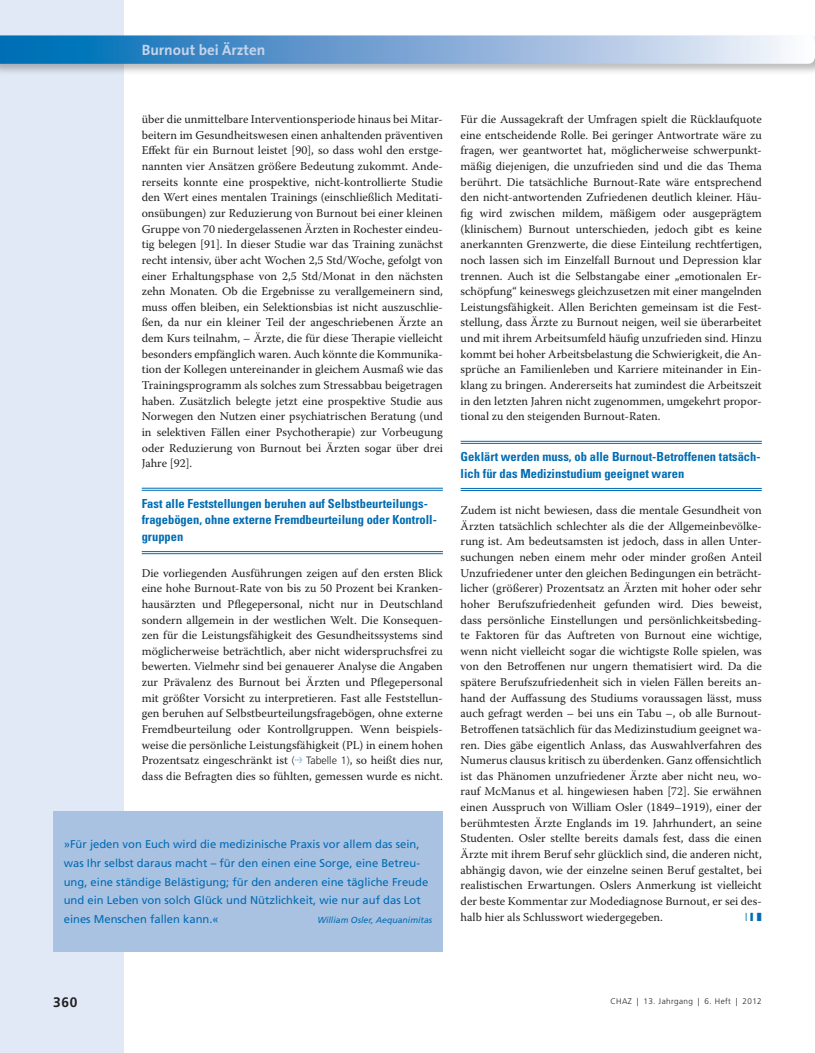
<style>
.page{position:relative;width:815px;height:1053px;background:#fff}
.page>*{position:absolute;margin:0;border:0;box-sizing:border-box;transform-origin:0 0}
.t1{font:700 15px "The Sans";color:#c4d3eb}
.t2{font:700 13.75px "Frutiger LT Std";color:#231f20}
.Überschrift{font:700 condensed 12.5px/16.2px "Univers LT Std";color:#006cb3}
.Grundschrift{font:11.88px/15.6px "Warnock Pro";color:#231f20;text-align:justify}
.Grundschrift-2{font:11.88px "Zapf Dingbats ITC";color:#006cb3}
.Kasten{font:11.25px/18.8px "Frutiger LT Std";color:#006cb3}
.Kasten-2{font:italic 8.75px "Frutiger LT Std";color:#006cb3}
.t3{font:300 8.12px "Frutiger LT Std";letter-spacing:.05em;color:#231f20}
.s1{font-family:"Frutiger LT Std";font-weight:300;font-size:10.62px}
</style>
<div class="page">
<div style="left:0;top:0;width:124px;height:1052px;background:#e0e9f5"></div>
<div style="left:0;top:34px;width:815px;height:42px;background:#231f20;opacity:.3"></div>
<svg style="left:0;top:35px;width:815px;height:29px"></svg>
<hr style="left:142px;top:488px;width:301px;height:1px;background:#006cb3">
<hr style="left:142px;top:490px;width:301px;height:1px;background:#006cb3">
<hr style="left:142px;top:551px;width:301px;height:1px;background:#006cb3">
<hr style="left:142px;top:553px;width:301px;height:1px;background:#006cb3">
<hr style="left:461px;top:441px;width:301px;height:1px;background:#006cb3">
<hr style="left:461px;top:443px;width:301px;height:1px;background:#006cb3">
<hr style="left:461px;top:488px;width:301px;height:1px;background:#006cb3">
<hr style="left:461px;top:490px;width:301px;height:1px;background:#006cb3">
<div style="left:53px;top:811px;width:390px;height:140px;background:#aac2e2"></div>
<p class="t1" style="left:142px;top:38px;width:125px">Burnout bei Ärzten</p>
<p class="Grundschrift" style="left:142px;top:111px;width:303px">über die unmittelbare Interventionsperiode hinaus bei Mitar&shy;beitern im Gesundheitswesen einen anhaltenden präventiven Effekt für ein Burnout leistet [90], so dass wohl den erstge&shy;nannten vier Ansätzen größere Bedeutung zukommt. Ande&shy;rerseits konnte eine prospektive, nicht-kontrollierte Studie den Wert eines mentalen Trainings (einschließlich Meditati&shy;onsübungen) zur Reduzierung von Burnout bei einer kleinen Gruppe von 70 niedergelassenen Ärzten in Rochester eindeu&shy;tig belegen [91]. In dieser Studie war das Training zunächst recht intensiv, über acht Wochen 2,5 Std/Woche, gefolgt von einer Erhaltungsphase von 2,5 Std/Monat in den nächsten zehn Monaten. Ob die Ergebnisse zu verallgemeinern sind, muss offen bleiben, ein Selektionsbias ist nicht auszuschlie&shy;ßen, da nur ein kleiner Teil der angeschriebenen Ärzte an dem Kurs teilnahm, – Ärzte, die für diese Therapie vielleicht besonders empfänglich waren. Auch könnte die Kommunika&shy;tion der Kollegen untereinander in gleichem Ausmaß wie das Trainingsprogramm als solches zum Stressabbau beigetragen haben. Zusätzlich belegte jetzt eine prospektive Studie aus Norwegen den Nutzen einer psychiatrischen Beratung (und in selektiven Fällen einer Psychotherapie) zur Vorbeugung oder Reduzierung von Burnout bei Ärzten sogar über drei Jahre [92].</p>
<p class="Überschrift" style="left:142px;top:495px;width:297px">Fast alle Feststellungen beruhen auf Selbstbeurteilungs&shy;fragebögen, ohne externe Fremdbeurteilung oder Kontroll&shy;gruppen</p>
<p class="Grundschrift" style="left:142px;top:564px;width:303px">Die vorliegenden Ausführungen zeigen auf den ersten Blick eine hohe Burnout-Rate von bis zu 50 Prozent bei Kranken&shy;hausärzten und Pflegepersonal, nicht nur in Deutschland sondern allgemein in der westlichen Welt. Die Konsequen&shy;zen für die Leistungsfähigkeit des Gesundheitssystems sind möglicherweise beträchtlich, aber nicht widerspruchsfrei zu bewerten. Vielmehr sind bei genauerer Analyse die Angaben zur Prävalenz des Burnout bei Ärzten und Pflegepersonal mit größter Vorsicht zu interpretieren. Fast alle Feststellun&shy;gen beruhen auf Selbstbeurteilungsfragebögen, ohne externe Fremdbeurteilung oder Kontrollgruppen. Wenn beispiels&shy;weise die persönliche Leistungsfähigkeit (PL) in einem hohen Prozentsatz eingeschränkt ist <span class="s1">( Tabelle 1)</span>, so heißt dies nur, dass die Befragten dies so fühlten, gemessen wurde es nicht.</p>
<p class="Kasten" style="left:64px;top:834px;width:366px">»Für jeden von Euch wird die medizinische Praxis vor allem das sein, was Ihr selbst daraus macht – für den einen eine Sorge, eine Betreu&shy;ung, eine ständige Belästigung; für den anderen eine tägliche Freude und ein Leben von solch Glück und Nützlichkeit, wie nur auf das Lot eines Menschen fallen kann.«</p>
<p class="Kasten-2" style="left:317px;top:915px;width:116px">William Osler, Aequanimitas</p>
<p class="Grundschrift" style="left:461px;top:111px;width:303px">Für die Aussagekraft der Umfragen spielt die Rücklaufquote eine entscheidende Rolle. Bei geringer Antwortrate wäre zu fragen, wer geantwortet hat, möglicherweise schwerpunkt&shy;mäßig diejenigen, die unzufrieden sind und die das Thema berührt. Die tatsächliche Burnout-Rate wäre entsprechend den nicht-antwortenden Zufriedenen deutlich kleiner. Häu&shy;fig wird zwischen mildem, mäßigem oder ausgeprägtem (klinischem) Burnout unterschieden, jedoch gibt es keine anerkannten Grenzwerte, die diese Einteilung rechtfertigen, noch lassen sich im Einzelfall Burnout und Depression klar trennen. Auch ist die Selbstangabe einer „emotionalen Er&shy;schöpfung“ keineswegs gleichzusetzen mit einer mangelnden Leistungsfähigkeit. Allen Berichten gemeinsam ist die Fest&shy;stellung, dass Ärzte zu Burnout neigen, weil sie überarbeitet und mit ihrem Arbeitsumfeld häufig unzufrieden sind. Hinzu kommt bei hoher Arbeitsbelastung die Schwierigkeit, die An&shy;sprüche an Familienleben und Karriere miteinander in Ein&shy;klang zu bringen. Andererseits hat zumindest die Arbeitszeit in den letzten Jahren nicht zugenommen, umgekehrt propor&shy;tional zu den steigenden Burnout-Raten.</p>
<p class="Überschrift" style="left:461px;top:448px;width:301px">Geklärt werden muss, ob alle Burnout-Betroffenen tatsäch&shy;lich für das Medizinstudium geeignet waren</p>
<p class="Grundschrift" style="left:461px;top:502px;width:303px">Zudem ist nicht bewiesen, dass die mentale Gesundheit von Ärzten tatsächlich schlechter als die der Allgemeinbevölke&shy;rung ist. Am bedeutsamsten ist jedoch, dass in allen Unter&shy;suchungen neben einem mehr oder minder großen Anteil Unzufriedener unter den gleichen Bedingungen ein beträcht&shy;licher (größerer) Prozentsatz an Ärzten mit hoher oder sehr hoher Berufszufriedenheit gefunden wird. Dies beweist, dass persönliche Einstellungen und persönlichkeitsbeding&shy;te Faktoren für das Auftreten von Burnout eine wichtige, wenn nicht vielleicht sogar die wichtigste Rolle spielen, was von den Betroffenen nur ungern thematisiert wird. Da die spätere Berufszufriedenheit sich in vielen Fällen bereits an&shy;hand der Auffassung des Studiums voraussagen lässt, muss auch gefragt werden – bei uns ein Tabu –, ob alle Burnout-Betroffenen tatsächlich für das Medizinstudium geeignet wa&shy;ren. Dies gäbe eigentlich Anlass, das Auswahlverfahren des Numerus clausus kritisch zu überdenken. Ganz offensichtlich ist das Phänomen unzufriedener Ärzte aber nicht neu, wo&shy;rauf McManus et al. hingewiesen haben [72]. Sie erwähnen einen Ausspruch von William Osler (1849–1919), einer der berühmtesten Ärzte Englands im 19. Jahrhundert, an seine Studenten. Osler stellte bereits damals fest, dass die einen Ärzte mit ihrem Beruf sehr glücklich sind, die anderen nicht, abhängig davon, wie der einzelne seinen Beruf gestaltet, bei realistischen Erwartungen. Oslers Anmerkung ist vielleicht der beste Kommentar zur Modediagnose Burnout, er sei des&shy;halb hier als Schlusswort wiedergegeben.</p>
<p class="Grundschrift-2" style="left:745px;top:910px;width:18px">❘ ❙ ❚</p>
<p class="t2" style="left:53px;top:994px;width:26px">360</p>
<p class="t3" style="left:610px;top:996px;width:153px">CHAZ | 13. Jahrgang | 6. Heft | 2012</p>
</div>
